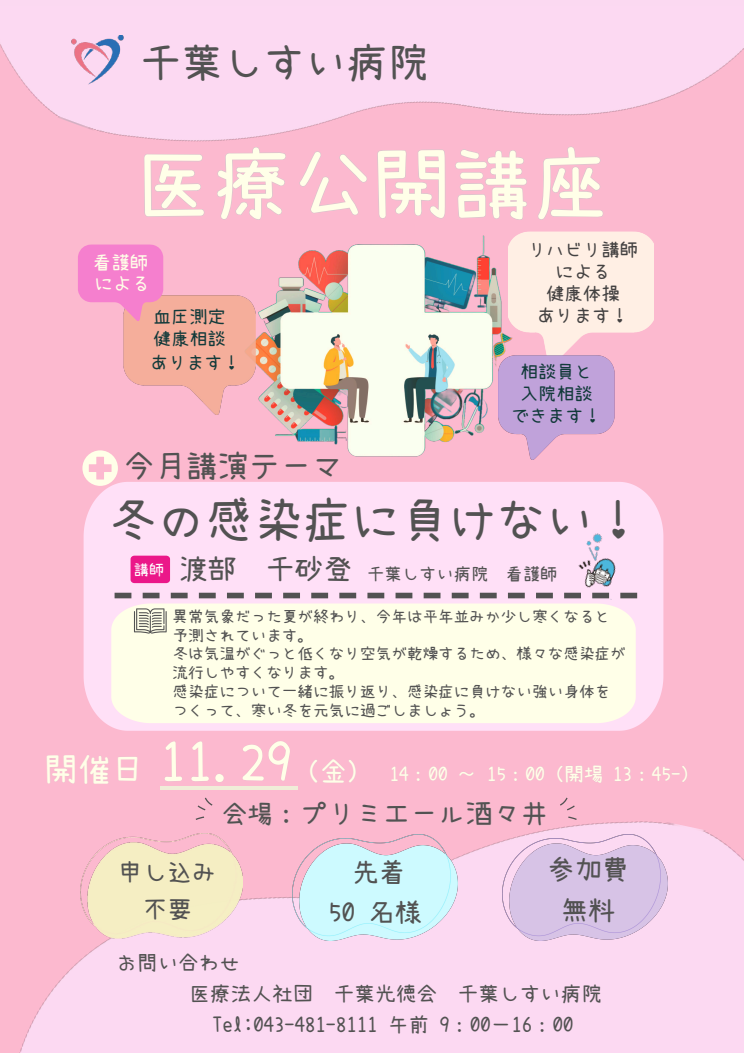
<style>
.page{position:relative;width:744px;height:1053px;background:#fff}
.page>*{position:absolute;margin:0;border:0;box-sizing:border-box;transform-origin:0 0}
.t1{font:79.36px "Seto Font SP";color:#ffffe8}
.t2{font:48.6px "Seto Font SP";color:#525252}
.t3{font:41.24px "Seto Font SP";color:#525252}
.t4{font:31.4px "Seto Font SP";color:#525252}
.t5{font:28.92px "Seto Font SP";color:#525252}
.t6{font:27.52px "Seto Font SP";color:#525252}
.t7{font:27.12px/40.7px "Seto Font SP";color:#525252;text-align:center}
.t8{font:26.64px/40px "Seto Font SP";color:#525252;text-align:center}
.t9{font:24.76px/37.2px "Seto Font SP";color:#525252;text-align:center}
.t10{font:20.64px/31.4px "Seto Font SP";color:#525252;text-align:center}
.t11{font:20.44px "Seto Font SP";color:#525252}
.t12{font:19.44px "Seto Font SP";color:#ffffe8}
.t13{font:18.64px/20.8px "Seto Font SP";color:#ffffe8}
.t14{font:18.4px/22.1px "Seto Font SP";color:#434141;text-align:center}
.t15{font:18.08px/21.7px "Seto Font SP";color:#123a3a}
.t16{font:17.32px "Seto Font SP";color:#525252}
.t17{font:15.64px/18.8px "Seto Font SP";color:#525252}
.t18{font:15.12px "Seto Font SP";color:#fff}
.s1{font-size:33.12px}
.s2{font-size:53.36px}
.s3{font-size:27.12px}
.s4{font-size:25.52px}
</style>
<div class="page">
<div style="left:0;top:7px;width:744px;height:1045px;background:#fcb9cf"></div>
<img style="left:20px;top:730px;width:724px;height:322px">
<img style="left:0;top:0;width:744px;height:291px">
<img style="left:244px;top:235px;width:265px;height:222px">
<svg style="left:144px;top:146px;width:459px;height:74px"></svg>
<svg style="left:47px;top:740px;width:640px;height:85px"></svg>
<img style="left:81px;top:833px;width:162px;height:104px">
<img style="left:293px;top:834px;width:165px;height:106px">
<img style="left:123px;top:295px;width:133px;height:120px">
<svg style="left:78px;top:244px;width:85px;height:77px;background:#f58bc9"></svg>
<img style="left:72px;top:35px;width:61px;height:51px">
<div style="left:84px;top:482px;width:579px;height:248px;background:#ffe0f7"></div>
<svg style="left:131px;top:555px;width:39px;height:28px"></svg>
<img style="left:509px;top:232px;width:145px;height:123px">
<svg style="left:82px;top:450px;width:36px;height:35px"></svg>
<svg style="left:115px;top:592px;width:455px;height:6px;background:#a2949f"></svg>
<hr style="left:160px;top:786px;width:138px;height:3px;background:#f0edd8">
<img style="left:503px;top:834px;width:164px;height:106px">
<div style="left:111px;top:603px;width:525px;height:120px;background:#ffffe8"></div>
<svg style="left:134px;top:608px;width:33px;height:25px"></svg>
<svg style="left:194px;top:795px;width:20px;height:25px"></svg>
<svg style="left:558px;top:795px;width:20px;height:25px"></svg>
<img style="left:498px;top:355px;width:117px;height:105px">
<img style="left:570px;top:528px;width:73px;height:75px">
<h3 class="t3" style="left:140px;top:38px;width:290px">千葉しすい病院</h3>
<h1 class="t1" style="left:134px;top:138px;width:478px">医療公開講座</h1>
<p class="t13" style="left:93px;top:252px;width:59px">看護師による</p>
<p class="t15" style="left:153px;top:305px;width:74px;line-height:22.6px">血圧測定健康相談</p>
<p class="t15" style="left:150px;top:352px;width:92px">あります！</p>
<p class="t14" style="left:528px;top:238px;width:112px">リハビリ講師による<br>健康体操<br>あります！</p>
<p class="t15" style="left:511px;top:361px;width:92px;text-align:center">相談員と入院相談できます！</p>
<h3 class="t4" style="left:123px;top:448px;width:221px">今月講演テーマ</h3>
<h2 class="t2" style="left:108px;top:492px;width:536px">冬の感染症に負けない！</h2>
<h3 class="t5" style="left:179px;top:551px;width:175px">渡部　千砂登</h3>
<p class="t18" style="left:134px;top:560px;width:32px">講師</p>
<p class="t16" style="left:367px;top:564px;width:192px">千葉しすい病院　看護師</p>
<p class="t17" style="left:173px;top:607px;width:455px">異常気象だった夏が終わり、今年は平年並みか少し寒くなると予測されています。<br>冬は気温がぐっと低くなり空気が乾燥するため、様々な感染症が流行しやすくなります。<br>感染症について一緒に振り返り、感染症に負けない強い身体をつくって、寒い冬を元気に過ごしましょう。</p>
<p class="t12" style="left:44px;top:762px;width:657px"><span class="s1">開催日</span> <span class="s2">11.29</span><span class="s3">（金）</span> 14：00 ～ 15：00（開場 13：45-）</p>
<h3 class="t6" style="left:222px;top:797px;width:328px"><span class="s4">会場</span>：プリミエール酒々井</h3>
<h3 class="t9" style="left:118px;top:853px;width:101px">申し込み不要</h3>
<h3 class="t8" style="left:329px;top:852px;width:95px">先着<br>50 名様</h3>
<h3 class="t7" style="left:548px;top:848px;width:83px">参加費無料</h3>
<h3 class="t11" style="left:117px;top:951px;width:124px">お問い合わせ</h3>
<h3 class="t10" style="left:189px;top:977px;width:414px">医療法人社団　千葉光徳会　千葉しすい病院<br>Tel:043-481-8111 午前 9：00－16：00</h3>
</div>
